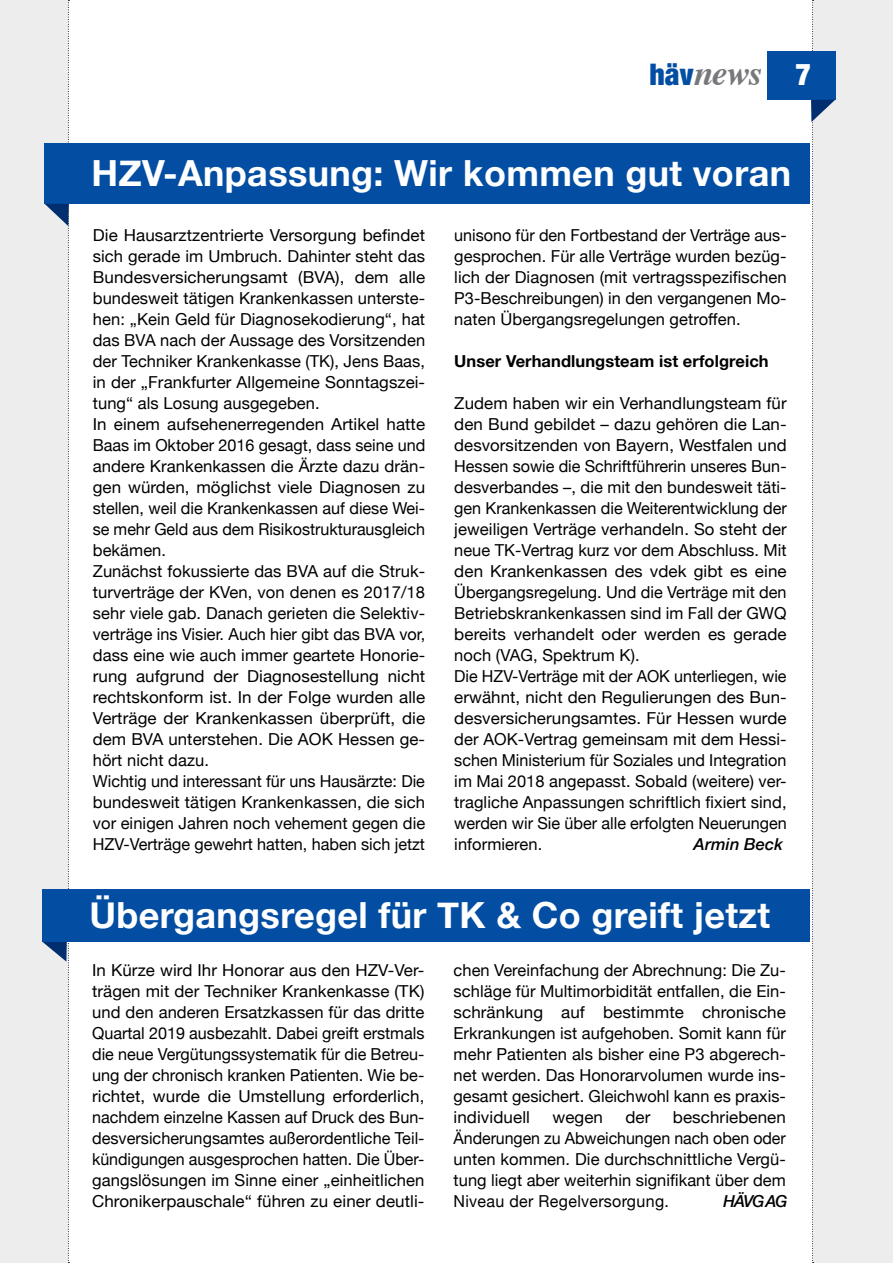
<style>
.page{position:relative;width:893px;height:1263px;background:#fff}
.page>*{position:absolute;margin:0;border:0;box-sizing:border-box;transform-origin:0 0}
.t1{font:700 36px "Helvetica Neue";letter-spacing:.01em;color:#fff}
.t2{font:italic 700 35.4px "Times";color:#77787b}
.t3{font:16.5px/21px "Helvetica Neue";letter-spacing:.005em;color:#000;text-align:justify}
.t4{font:700 16.5px "Helvetica Neue";letter-spacing:.005em;color:#000}
.t5{font:italic 500 16.5px "Helvetica Neue";letter-spacing:.005em;color:#000}
.s1{font-family:"Helvetica Neue";font-weight:900;font-style:normal;font-stretch:condensed;font-size:29.7px;color:#034ea2}
.s2{font-family:"Helvetica Neue";font-weight:900;font-style:normal;font-stretch:condensed;font-size:29.7px;color:#fff}
</style>
<div class="page">
<div style="left:813px;top:0;width:80px;height:1263px;background:#ededee"></div>
<div style="left:0;top:0;width:68px;height:1263px;background:#ededee"></div>
<div style="left:767px;top:51px;width:68px;height:49px;background:#034ea2"></div>
<svg style="left:811px;top:0;width:24px;height:1263px"></svg>
<div style="left:45px;top:144px;width:765px;height:60px;background:#034ea2"></div>
<div style="left:43px;top:889px;width:767px;height:53px;background:#034ea2"></div>
<svg style="left:43px;top:0;width:26px;height:1263px"></svg>
<h2 class="t2" style="left:649px;top:40px;width:163px"><span class="s1">häv</span>news <span class="s2">7</span></h2>
<h1 class="t1" style="left:91px;top:145px;width:701px">HZV-Anpassung: Wir kommen gut voran</h1>
<p class="t3" style="left:93px;top:225px;width:334px;text-align:left">Die Hausarztzentrierte Versorgung befindet sich gerade im Umbruch. Dahinter steht das Bundesversicherungsamt (BVA), dem alle bundesweit tätigen Krankenkassen unterste&shy;hen: „Kein Geld für Diagnosekodierung“, hat das BVA nach der Aussage des Vorsitzenden der Techniker Krankenkasse (TK), Jens Baas, in der „Frankfurter Allgemeine Sonntagszei&shy;tung“ als Losung ausgegeben.<br>In einem aufsehenerregenden Artikel hatte Baas im Oktober 2016 gesagt, dass seine und andere Krankenkassen die Ärzte dazu drän&shy;gen würden, möglichst viele Diagnosen zu stellen, weil die Krankenkassen auf diese Wei&shy;se mehr Geld aus dem Risikostrukturausgleich bekämen.<br>Zunächst fokussierte das BVA auf die Struk&shy;turverträge der KVen, von denen es 2017/18 sehr viele gab. Danach gerieten die Selektiv&shy;verträge ins Visier. Auch hier gibt das BVA vor, dass eine wie auch immer geartete Honorie&shy;rung aufgrund der Diagnosestellung nicht rechtskonform ist. In der Folge wurden alle Verträge der Krankenkassen überprüft, die dem BVA unterstehen. Die AOK Hessen ge&shy;hört nicht dazu.<br>Wichtig und interessant für uns Hausärzte: Die bundesweit tätigen Krankenkassen, die sich vor einigen Jahren noch vehement gegen die HZV-Verträge gewehrt hatten, haben sich jetzt</p>
<p class="t3" style="left:454px;top:225px;width:334px">unisono für den Fortbestand der Verträge aus&shy;gesprochen. Für alle Verträge wurden bezüg&shy;lich der Diagnosen (mit vertragsspezifischen P3-Beschreibungen) in den vergangenen Mo&shy;naten Übergangsregelungen getroffen.</p>
<p class="t4" style="left:454px;top:348px;width:316px">Unser Verhandlungsteam ist erfolgreich</p>
<p class="t3" style="left:454px;top:393px;width:334px;text-align:left">Zudem haben wir ein Verhandlungsteam für den Bund gebildet – dazu gehören die Lan&shy;desvorsitzenden von Bayern, Westfalen und Hessen sowie die Schriftführerin unseres Bun&shy;desverbandes –, die mit den bundesweit täti&shy;gen Krankenkassen die Weiterentwicklung der jeweiligen Verträge verhandeln. So steht der neue TK-Vertrag kurz vor dem Abschluss. Mit den Krankenkassen des vdek gibt es eine Übergangsregelung. Und die Verträge mit den Betriebskrankenkassen sind im Fall der GWQ bereits verhandelt oder werden es gerade noch (VAG, Spektrum K).<br>Die HZV-Verträge mit der AOK unterliegen, wie erwähnt, nicht den Regulierungen des Bun&shy;desversicherungsamtes. Für Hessen wurde der AOK-Vertrag gemeinsam mit dem Hessi&shy;schen Ministerium für Soziales und Integration im Mai 2018 angepasst. Sobald (weitere) ver&shy;tragliche Anpassungen schriftlich fixiert sind, werden wir Sie über alle erfolgten Neuerungen informieren.</p>
<p class="t5" style="left:694px;top:830px;width:91px">Armin Beck</p>
<h1 class="t1" style="left:89px;top:887px;width:682px">Übergangsregel für TK &amp; Co greift jetzt</h1>
<p class="t3" style="left:92px;top:960px;width:334px">In Kürze wird Ihr Honorar aus den HZV-Ver&shy;trägen mit der Techniker Krankenkasse (TK) und den anderen Ersatzkassen für das dritte Quartal 2019 ausbezahlt. Dabei greift erstmals die neue Vergütungssystematik für die Betreu&shy;ung der chronisch kranken Patienten. Wie be&shy;richtet, wurde die Umstellung erforderlich, nachdem einzelne Kassen auf Druck des Bun&shy;desversicherungsamtes außerordentliche Teil&shy;kündigungen ausgesprochen hatten. Die Über&shy;gangslösungen im Sinne einer „einheitlichen Chronikerpauschale“ führen zu einer deutli-</p>
<p class="t3" style="left:454px;top:960px;width:334px">chen Vereinfachung der Abrechnung: Die Zu&shy;schläge für Multimorbidität entfallen, die Ein&shy;schränkung auf bestimmte chronische Erkrankungen ist aufgehoben. Somit kann für mehr Patienten als bisher eine P3 abgerech&shy;net werden. Das Honorarvolumen wurde ins&shy;gesamt gesichert. Gleichwohl kann es praxis&shy;individuell</p>
<p class="t3" style="left:454px;top:1107px;width:334px;text-indent:219px">beschriebenen Änderungen zu Abweichungen nach oben oder unten kommen. Die durchschnittliche Vergü&shy;tung liegt aber weiterhin signifikant über dem Niveau der Regelversorgung.</p>
<p class="t3" style="left:552px;top:1107px;width:52px">wegen</p>
<p class="t3" style="left:625px;top:1107px;width:27px">der</p>
<p class="t5" style="left:724px;top:1187px;width:66px">HÄVG AG</p>
</div>
